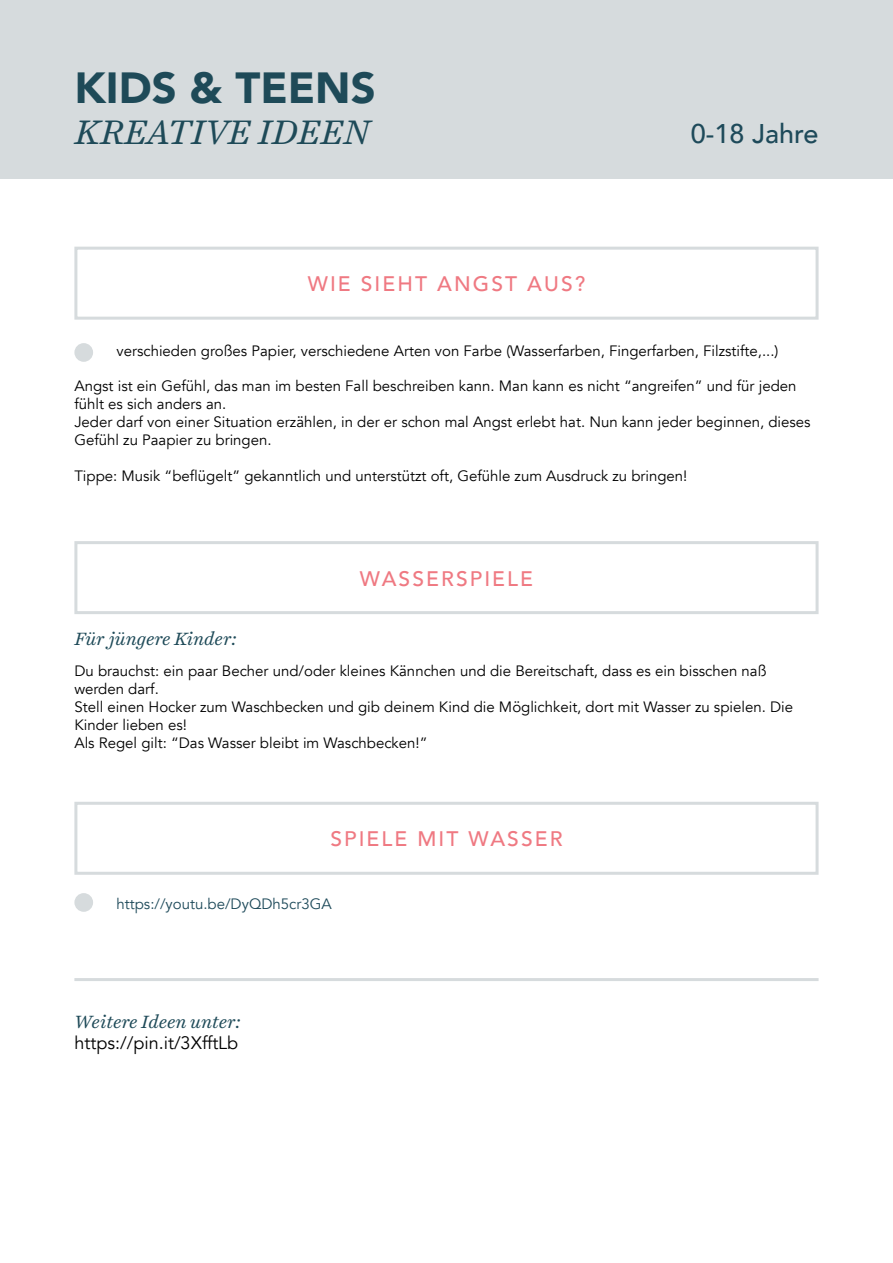
<style>
.page{position:relative;width:893px;height:1263px;background:#fff}
.page>*{position:absolute;margin:0;border:0;box-sizing:border-box;transform-origin:0 0}
.t1{font:900 43.5px "Avenir";color:#1e4a58}
.t2{font:italic 34.5px "Harriet Text";color:#1e4a58}
.t3{font:500 27px "Avenir";color:#1e4a5a}
.t4{font:500 21px "Avenir";letter-spacing:.1em;color:#ef7982}
.t5{font:italic 18px "Harriet Text";letter-spacing:-.005em;color:#1e4a58}
.t6{font:18px "Avenir";color:#000}
.t7{font:15px/18px "Avenir";color:#000}
.t8{font:15px "Avenir";color:#1e4a5a}
</style>
<div class="page">
<div style="left:0;top:0;width:893px;height:179px;background:#d6dbdd"></div>
<div style="left:74px;top:247px;width:745px;height:73px;background:#fff;border:3px solid #d6dbdd"></div>
<div style="left:74px;top:343px;width:19px;height:19px;background:#d6dbdd;border-radius:50%"></div>
<div style="left:74px;top:541px;width:745px;height:73px;background:#fff;border:3px solid #d6dbdd"></div>
<div style="left:74px;top:802px;width:745px;height:73px;background:#fff;border:3px solid #d6dbdd"></div>
<div style="left:74px;top:893px;width:19px;height:19px;background:#d6dbdd;border-radius:50%"></div>
<hr style="left:74px;top:978px;width:745px;height:3px;background:#d6dbdd">
<h1 class="t1" style="left:74px;top:51px;width:303px">KIDS &amp; TEENS</h1>
<h2 class="t2" style="left:74px;top:108px;width:296px">KREATIVE IDEEN</h2>
<h3 class="t4" style="left:308px;top:266px;width:279px">WIE SIEHT ANGST AUS?</h3>
<h3 class="t3" style="left:691px;top:110px;width:129px">0-18 Jahre</h3>
<p class="t7" style="left:116px;top:342px;width:663px">verschieden großes Papier, verschiedene Arten von Farbe (Wasserfarben, Fingerfarben, Filzstifte,...)</p>
<p class="t7" style="left:74px;top:377px;width:738px">Angst ist ein Gefühl, das man im besten Fall beschreiben kann. Man kann es nicht “angreifen” und für jeden fühlt es sich anders an.<br>Jeder darf von einer Situation erzählen, in der er schon mal Angst erlebt hat. Nun kann jeder beginnen, dieses Gefühl zu Paapier zu bringen.</p>
<p class="t7" style="left:74px;top:467px;width:614px">Tippe: Musik “beflügelt” gekanntlich und unterstützt oft, Gefühle zum Ausdruck zu bringen!</p>
<p class="t5" style="left:74px;top:626px;width:164px">Für jüngere Kinder:</p>
<h3 class="t4" style="left:360px;top:560px;width:175px">WASSERSPIELE</h3>
<p class="t7" style="left:74px;top:662px;width:720px">Du brauchst: ein paar Becher und/oder kleines Kännchen und die Bereitschaft, dass es ein bisschen naß werden darf.<br>Stell einen Hocker zum Waschbecken und gib deinem Kind die Möglichkeit, dort mit Wasser zu spielen. Die Kinder lieben es!<br>Als Regel gilt: “Das Wasser bleibt im Waschbecken!”</p>
<h3 class="t4" style="left:330px;top:821px;width:234px">SPIELE MIT WASSER</h3>
<p class="t8" style="left:117px;top:895px;width:217px">https://youtu.be/DyQDh5cr3GA</p>
<p class="t5" style="left:74px;top:1009px;width:168px">Weitere Ideen unter:</p>
<p class="t6" style="left:74px;top:1032px;width:165px">https://pin.it/3XfftLb</p>
</div>
